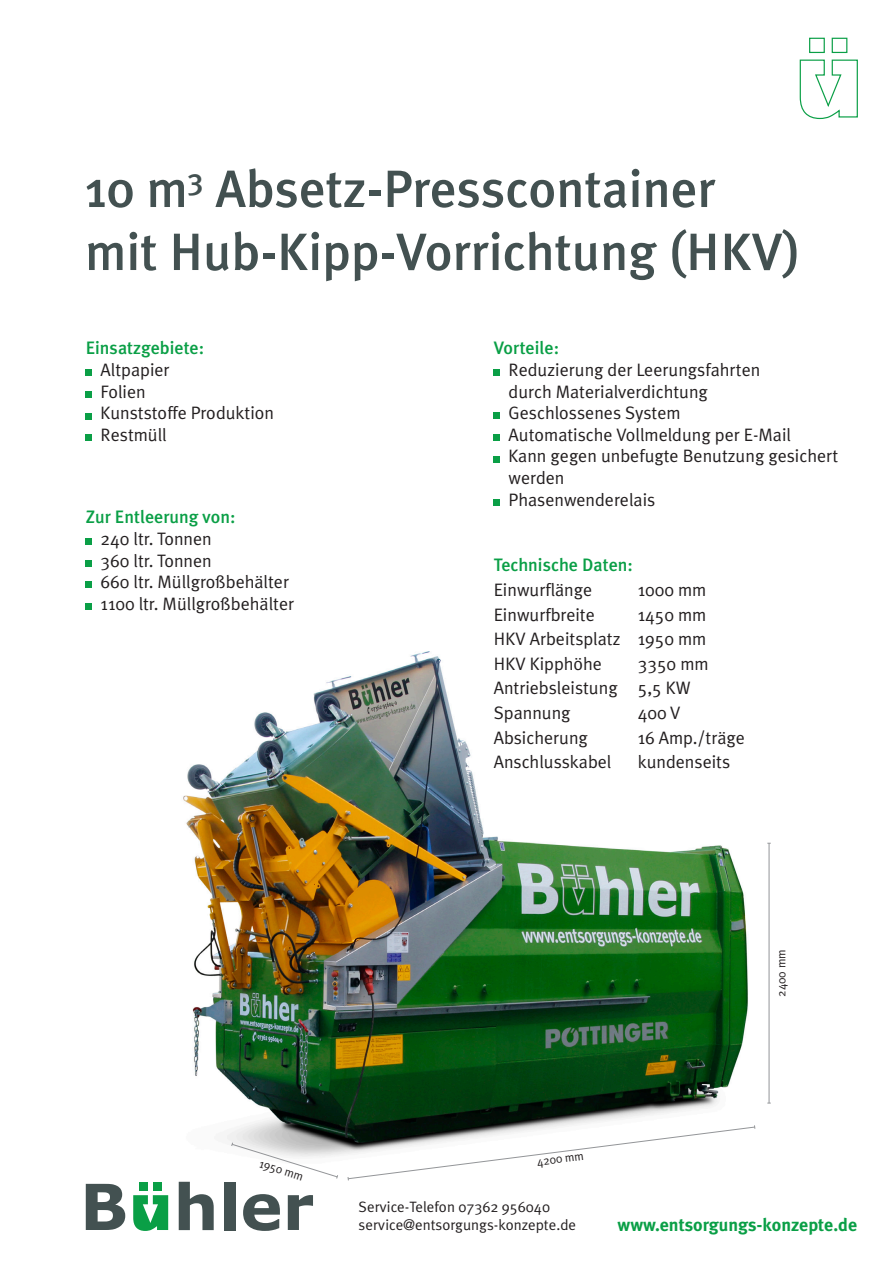
<style>
.page{position:relative;width:893px;height:1263px;background:#fff}
.page>*{position:absolute;margin:0;border:0;box-sizing:border-box;transform-origin:0 0}
.t1{font:500 52.5px/63px "Meta Plus";color:#435151}
.t2{font:18px/21.6px "Meta Plus Normal";color:#231f20}
.t3{font:500 18px "Meta Plus";color:#0a9f46}
.t4{font:700 18px "Meta Plus";color:#0a9f46}
.t5{font:15px/18px "Meta Plus Normal";color:#231f20}
.t6{font:12px "Meta Plus Normal";color:#231f20}
</style>
<div class="page">
<svg style="left:799px;top:59px;width:59px;height:61px"></svg>
<div style="left:809px;top:38px;width:16px;height:15px;border:1px solid #0a9f46"></div>
<div style="left:832px;top:38px;width:15px;height:15px;border:1px solid #0a9f46"></div>
<svg style="left:133px;top:1195px;width:35px;height:36px"></svg>
<svg style="left:86px;top:1184px;width:39px;height:46px"></svg>
<svg style="left:179px;top:1182px;width:35px;height:48px"></svg>
<div style="left:224px;top:1182px;width:11px;height:48px;background:#435151"></div>
<svg style="left:243px;top:1194px;width:37px;height:37px"></svg>
<svg style="left:288px;top:1195px;width:25px;height:35px"></svg>
<div style="left:139px;top:1182px;width:9px;height:8px;background:#0a9f46"></div>
<div style="left:153px;top:1182px;width:9px;height:8px;background:#0a9f46"></div>
<img style="left:85px;top:606px;width:686px;height:549px">
<svg style="left:231px;top:1142px;width:108px;height:37px"></svg>
<svg style="left:347px;top:1125px;width:408px;height:55px"></svg>
<hr style="left:769px;top:843px;width:1px;height:260px;background:#939598">
<div style="left:86px;top:538px;width:6px;height:7px;background:#0a9f46"></div>
<svg style="left:86px;top:560px;width:6px;height:6px"></svg>
<svg style="left:86px;top:582px;width:6px;height:6px"></svg>
<div style="left:86px;top:603px;width:6px;height:7px;background:#0a9f46"></div>
<div style="left:494px;top:369px;width:6px;height:7px;background:#0a9f46"></div>
<svg style="left:494px;top:413px;width:6px;height:6px"></svg>
<div style="left:494px;top:434px;width:6px;height:7px;background:#0a9f46"></div>
<svg style="left:494px;top:456px;width:6px;height:6px"></svg>
<svg style="left:494px;top:499px;width:6px;height:6px"></svg>
<svg style="left:86px;top:370px;width:6px;height:6px"></svg>
<div style="left:86px;top:391px;width:6px;height:7px;background:#0a9f46"></div>
<svg style="left:86px;top:413px;width:6px;height:6px"></svg>
<div style="left:86px;top:434px;width:6px;height:7px;background:#0a9f46"></div>
<h1 class="t1" style="left:85px;top:157px;width:717px">10 m<sup>3</sup> Absetz-Presscontainer mit Hub-Kipp-Vorrichtung (HKV)</h1>
<p class="t3" style="left:86px;top:338px;width:120px">Einsatzgebiete:</p>
<p class="t2" style="left:101px;top:359px;width:175px">Altpapier<br>Folien<br>Kunststoffe Produktion<br>Restmüll</p>
<p class="t3" style="left:86px;top:507px;width:151px">Zur Entleerung von:</p>
<p class="t2" style="left:101px;top:528px;width:195px">240 ltr. Tonnen<br>360 ltr. Tonnen<br>660 ltr. Müllgroßbehälter<br>1100 ltr. Müllgroßbehälter</p>
<p class="t3" style="left:494px;top:338px;width:67px">Vorteile:</p>
<p class="t2" style="left:509px;top:359px;width:331px">Reduzierung der Leerungsfahrten<br>durch Materialverdichtung<br>Geschlossenes System<br>Automatische Vollmeldung per E-Mail<br>Kann gegen unbefugte Benutzung gesichert werden<br>Phasenwenderelais</p>
<p class="t3" style="left:494px;top:555px;width:141px">Technische Daten:</p>
<p class="t2" style="left:494px;top:579px;width:100px">Einwurflänge</p>
<p class="t2" style="left:638px;top:579px;width:70px">1000 mm</p>
<p class="t2" style="left:494px;top:603px;width:103px">Einwurfbreite</p>
<p class="t2" style="left:494px;top:602px;width:214px;line-height:24.6px;text-align:justify;text-indent:144px">1450 mm HKV Arbeitsplatz 1950 mm HKV Kipphöhe</p>
<p class="t2" style="left:494px;top:651px;width:216px;line-height:24.6px;text-indent:144px">3350 mm<br>Antriebsleistung 5,5 KW<br>Spannung</p>
<p class="t2" style="left:638px;top:702px;width:44px">400 V</p>
<p class="t2" style="left:494px;top:726px;width:96px">Absicherung</p>
<p class="t2" style="left:638px;top:726px;width:109px">16 Amp./träge</p>
<p class="t2" style="left:494px;top:751px;width:119px">Anschlusskabel</p>
<p class="t2" style="left:638px;top:751px;width:94px">kundenseits</p>
<p class="t6" style="left:774px;top:997px;width:49px;rotate:-90deg">2400 mm</p>
<p class="t6" style="left:262px;top:1156px;width:47px;rotate:18deg">1950 mm</p>
<p class="t6" style="left:536px;top:1155px;width:49px;rotate:-7deg">4200 mm</p>
<p class="t5" style="left:359px;top:1197px;width:219px">Service-Telefon 07362 956040 service@entsorgungs-konzepte.de</p>
<p class="t4" style="left:618px;top:1214px;width:241px">www.entsorgungs-konzepte.de</p>
</div>
